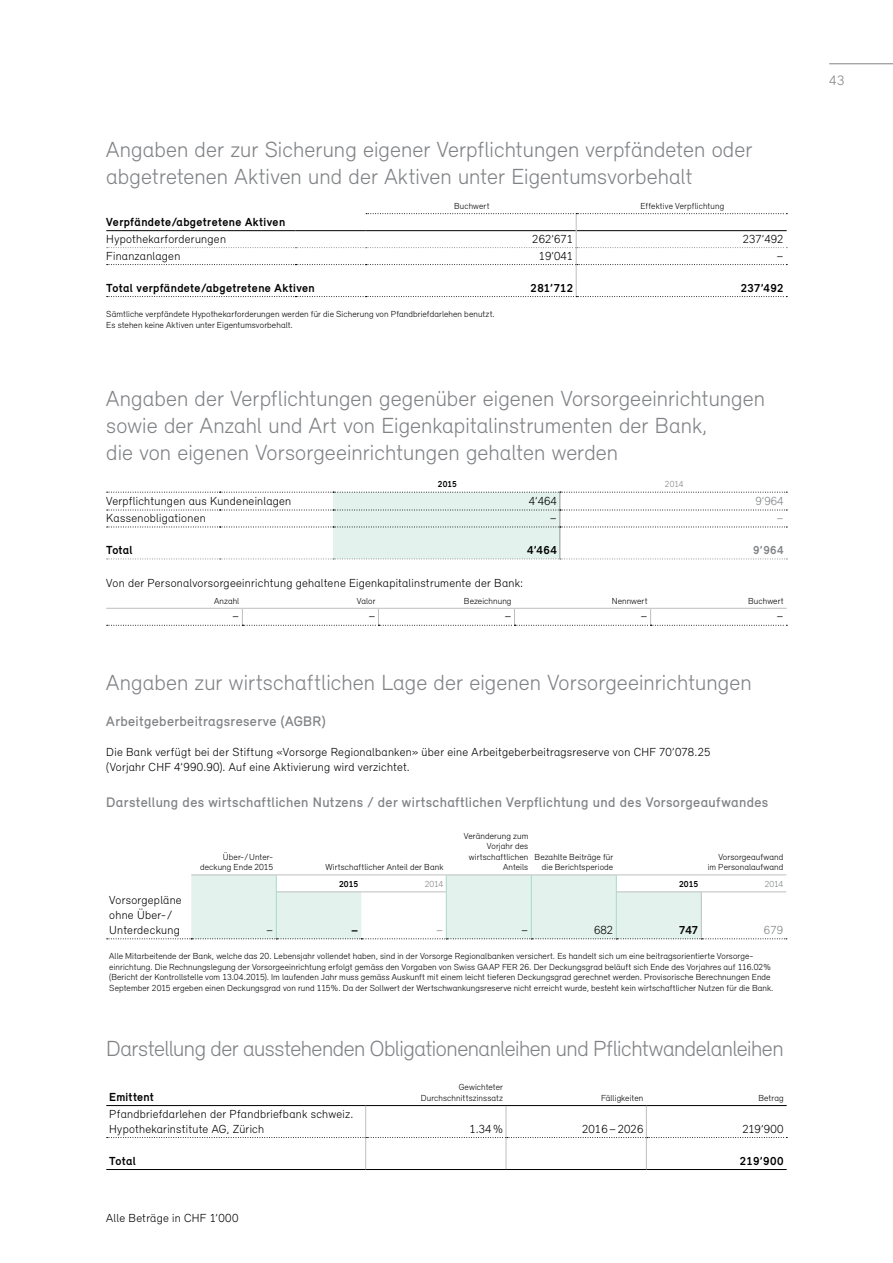
<style>
.page{position:relative;width:893px;height:1263px;background:#fff}
.page>*{position:absolute;margin:0;border:0;box-sizing:border-box;transform-origin:0 0}
.t1{font:300 22.5px/27px "Relevant";color:#808285}
.t2{font:300 22.5px "Relevant";letter-spacing:-.025em;color:#808285}
.t3{font:500 14.25px "Relevant";letter-spacing:.025em;color:#808285}
.t4{font:300 13.95px "Relevant";color:#808285}
.t5{font:300 12px/15px "Relevant";letter-spacing:.02em;color:#000}
.t6{font:700 12px "Relevant";letter-spacing:.03em;color:#000}
.t7{font:300 12px "Relevant";letter-spacing:.005em;color:#808285}
.t8{font:700 12px "Relevant";color:#808285}
.t9{font:300 9px/10.5px "Relevant";letter-spacing:.01em;color:#000;text-align:right}
.t10{font:700 9px "Relevant";color:#000}
.t11{font:300 9px "Relevant";color:#808285}
</style>
<div class="page">
<svg style="left:107px;top:296px;width:680px;height:1px"></svg>
<hr style="left:106px;top:230px;width:190px;height:1px;background:#000">
<svg style="left:107px;top:213px;width:680px;height:52px"></svg>
<hr style="left:576px;top:265px;width:1px;height:31px;background:#bcbec0">
<svg style="left:107px;top:492px;width:680px;height:68px"></svg>
<hr style="left:106px;top:608px;width:136px;height:1px;background:#bcbec0">
<hr style="left:242px;top:608px;width:136px;height:1px;background:#bcbec0">
<hr style="left:378px;top:608px;width:136px;height:1px;background:#bcbec0">
<hr style="left:514px;top:608px;width:137px;height:1px;background:#bcbec0">
<hr style="left:651px;top:608px;width:136px;height:1px;background:#bcbec0">
<svg style="left:107px;top:609px;width:680px;height:17px"></svg>
<hr style="left:191px;top:874px;width:85px;height:1px;background:#bcbec0">
<hr style="left:276px;top:874px;width:85px;height:1px;background:#bcbec0">
<hr style="left:361px;top:874px;width:85px;height:1px;background:#bcbec0">
<hr style="left:446px;top:874px;width:85px;height:1px;background:#bcbec0">
<hr style="left:531px;top:874px;width:85px;height:1px;background:#bcbec0">
<hr style="left:616px;top:874px;width:85px;height:1px;background:#bcbec0">
<hr style="left:701px;top:874px;width:85px;height:1px;background:#bcbec0">
<svg style="left:107px;top:875px;width:680px;height:64px"></svg>
<hr style="left:446px;top:892px;width:1px;height:46px;background:#a8dac8">
<svg style="left:107px;top:1137px;width:680px;height:1px"></svg>
<hr style="left:106px;top:1169px;width:260px;height:1px;background:#000">
<hr style="left:366px;top:1169px;width:140px;height:1px;background:#000">
<hr style="left:506px;top:1169px;width:140px;height:1px;background:#000">
<hr style="left:646px;top:1169px;width:141px;height:1px;background:#000">
<hr style="left:106px;top:1105px;width:260px;height:1px;background:#000">
<hr style="left:366px;top:1105px;width:140px;height:1px;background:#000">
<hr style="left:506px;top:1105px;width:140px;height:1px;background:#000">
<hr style="left:646px;top:1105px;width:141px;height:1px;background:#000">
<hr style="left:365px;top:1106px;width:1px;height:31px;background:#bcbec0">
<hr style="left:506px;top:1106px;width:1px;height:31px;background:#bcbec0">
<hr style="left:646px;top:1106px;width:1px;height:31px;background:#bcbec0">
<hr style="left:365px;top:1137px;width:1px;height:32px;background:#bcbec0">
<hr style="left:506px;top:1137px;width:1px;height:32px;background:#bcbec0">
<hr style="left:646px;top:1137px;width:1px;height:32px;background:#bcbec0">
<hr style="left:829px;top:64px;width:64px;height:1px;background:#808285">
<h1 class="t1" style="left:106px;top:136px;width:648px">Angaben der zur Sicherung eigener Verpflichtungen verpfändeten oder abgetretenen Aktiven und der Aktiven unter Eigentumsvorbehalt</h1>
<p class="t9" style="left:454px;top:200px;width:37px">Buchwert</p>
<p class="t9" style="left:640px;top:200px;width:85px">Effektive Verpflichtung</p>
<h3 class="t6" style="left:106px;top:214px;width:180px">Verpfändete/abgetretene Aktiven</h3>
<h3 class="t5" style="left:106px;top:231px;width:121px">Hypothekarforderungen</h3>
<h3 class="t5" style="left:532px;top:231px;width:42px">262’671</h3>
<h3 class="t5" style="left:743px;top:231px;width:42px">237’492</h3>
<h3 class="t5" style="left:106px;top:248px;width:76px">Finanzanlagen</h3>
<h3 class="t5" style="left:539px;top:248px;width:36px">19’041</h3>
<h3 class="t5" style="left:777px;top:248px;width:9px">–</h3>
<h3 class="t6" style="left:106px;top:280px;width:210px">Total verpfändete/abgetretene Aktiven</h3>
<h3 class="t6" style="left:531px;top:280px;width:44px">281’712</h3>
<h3 class="t6" style="left:741px;top:280px;width:45px">237’492</h3>
<p class="t9" style="left:106px;top:309px;width:390px;text-align:left">Sämtliche verpfändete Hypothekarforderungen werden für die Sicherung von Pfandbriefdarlehen benutzt.<br>Es stehen keine Aktiven unter Eigentumsvorbehalt.</p>
<h1 class="t1" style="left:106px;top:384px;width:660px">Angaben der Verpflichtungen gegenüber eigenen Vorsorgeeinrichtungen sowie der Anzahl und Art von Eigenkapitalinstrumenten der Bank,<br>die von eigenen Vorsorgeeinrichtungen gehalten werden</h1>
<p class="t10" style="left:438px;top:479px;width:21px">2015</p>
<p class="t11" style="left:665px;top:479px;width:20px">2014</p>
<h3 class="t5" style="left:106px;top:493px;width:186px">Verpflichtungen aus Kundeneinlagen</h3>
<h3 class="t5" style="left:529px;top:493px;width:30px">4’464</h3>
<h3 class="t7" style="left:755px;top:494px;width:30px">9’964</h3>
<h3 class="t5" style="left:106px;top:510px;width:101px">Kassenobligationen</h3>
<h3 class="t5" style="left:550px;top:510px;width:9px">–</h3>
<h3 class="t7" style="left:777px;top:511px;width:9px">–</h3>
<h3 class="t6" style="left:106px;top:543px;width:28px">Total</h3>
<h3 class="t6" style="left:527px;top:543px;width:31px">4’464</h3>
<h3 class="t8" style="left:753px;top:543px;width:32px">9’964</h3>
<h3 class="t5" style="left:106px;top:575px;width:419px">Von der Personalvorsorgeeinrichtung gehaltene Eigenkapitalinstrumente der Bank:</h3>
<p class="t9" style="left:214px;top:595px;width:27px">Anzahl</p>
<p class="t9" style="left:357px;top:595px;width:20px">Valor</p>
<p class="t9" style="left:464px;top:595px;width:49px">Bezeichnung</p>
<p class="t9" style="left:612px;top:595px;width:37px">Nennwert</p>
<p class="t9" style="left:748px;top:595px;width:37px">Buchwert</p>
<h3 class="t5" style="left:232px;top:609px;width:9px">–</h3>
<h3 class="t5" style="left:368px;top:609px;width:9px">–</h3>
<h3 class="t5" style="left:504px;top:609px;width:9px">–</h3>
<h3 class="t5" style="left:641px;top:609px;width:9px">–</h3>
<h3 class="t5" style="left:777px;top:609px;width:9px">–</h3>
<h1 class="t1" style="left:106px;top:668px;width:647px">Angaben zur wirtschaftlichen Lage der eigenen Vorsorgeeinrichtungen</h1>
<h2 class="t3" style="left:106px;top:713px;width:221px">Arbeitgeberbeitragsreserve (AGBR)</h2>
<h3 class="t5" style="left:106px;top:744px;width:606px">Die Bank verfügt bei der Stiftung «Vorsorge Regionalbanken» über eine Arbeitgeberbeitragsreserve von CHF 70’078.25 (Vorjahr CHF 4’990.90). Auf eine Aktivierung wird verzichtet.</h3>
<h2 class="t3" style="left:106px;top:793px;width:663px">Darstellung des wirtschaftlichen Nutzens / der wirtschaftlichen Verpflichtung und des Vorsorgeaufwandes</h2>
<p class="t9" style="left:200px;top:851px;width:75px">Über-/Unter&shy;deckung Ende 2015</p>
<p class="t9" style="left:326px;top:862px;width:119px">Wirtschaftlicher Anteil der Bank</p>
<p class="t9" style="left:464px;top:830px;width:66px">Veränderung zum<br>Vorjahr des wirtschaftlichen<br>Anteils</p>
<p class="t9" style="left:535px;top:851px;width:80px">Bezahlte Beiträge für die Berichtsperiode</p>
<p class="t9" style="left:708px;top:851px;width:77px">Vorsorgeaufwand im Personalaufwand</p>
<p class="t10" style="left:339px;top:878px;width:21px">2015</p>
<p class="t11" style="left:425px;top:879px;width:20px">2014</p>
<p class="t10" style="left:679px;top:878px;width:21px">2015</p>
<p class="t11" style="left:765px;top:879px;width:20px">2014</p>
<h3 class="t5" style="left:109px;top:892px;width:74px">Vorsorgepläne ohne Über- /<br>Unterdeckung</h3>
<h3 class="t5" style="left:266px;top:922px;width:9px">–</h3>
<h3 class="t6" style="left:351px;top:923px;width:9px">–</h3>
<h3 class="t7" style="left:436px;top:923px;width:9px">–</h3>
<h3 class="t5" style="left:521px;top:922px;width:9px">–</h3>
<h3 class="t5" style="left:594px;top:922px;width:21px">682</h3>
<h3 class="t6" style="left:679px;top:923px;width:21px">747</h3>
<h3 class="t7" style="left:764px;top:923px;width:21px">679</h3>
<p class="t9" style="left:109px;top:951px;width:666px;text-align:left">Alle Mitarbeitende der Bank, welche das 20. Lebensjahr vollendet haben, sind in der Vorsorge Regionalbanken versichert. Es handelt sich um eine beitragsorientierte Vorsorge&shy;einrichtung. Die Rechnungslegung der Vorsorgeeinrichtung erfolgt gemäss den Vorgaben von Swiss GAAP FER 26. Der Deckungsgrad beläuft sich Ende des Vorjahres auf 116.02% (Bericht der Kontrollstelle vom 13.04.2015). Im laufenden Jahr muss gemäss Auskunft mit einem leicht tieferen Deckungsgrad gerechnet werden. Provisorische Berechnungen Ende September 2015 ergeben einen Deckungsgrad von rund 115%. Da der Sollwert der Wertschwankungsreserve nicht erreicht wurde, besteht kein wirtschaftlicher Nutzen für die Bank.</p>
<h1 class="t2" style="left:106px;top:1035px;width:679px">Darstellung der ausstehenden Obligationenanleihen und Pflichtwandelanleihen</h1>
<h3 class="t6" style="left:109px;top:1089px;width:46px">Emittent</h3>
<p class="t9" style="left:421px;top:1082px;width:84px">Gewichteter<br>Durchschnittszinssatz</p>
<p class="t9" style="left:601px;top:1092px;width:44px">Fälligkeiten</p>
<p class="t9" style="left:758px;top:1092px;width:27px">Betrag</p>
<h3 class="t5" style="left:109px;top:1106px;width:246px">Pfandbriefdarlehen der Pfandbriefbank schweiz.<br>Hypothekarinstitute AG, Zürich</h3>
<h3 class="t5" style="left:469px;top:1121px;width:35px">1.34%</h3>
<h3 class="t5" style="left:582px;top:1121px;width:63px">2016–2026</h3>
<h3 class="t5" style="left:742px;top:1121px;width:43px">219’900</h3>
<h3 class="t6" style="left:109px;top:1153px;width:28px">Total</h3>
<h3 class="t6" style="left:740px;top:1153px;width:45px">219’900</h3>
<h3 class="t5" style="left:106px;top:1210px;width:134px">Alle Beträge in CHF 1’000</h3>
<h3 class="t4" style="left:829px;top:72px;width:17px">43</h3>
</div>
